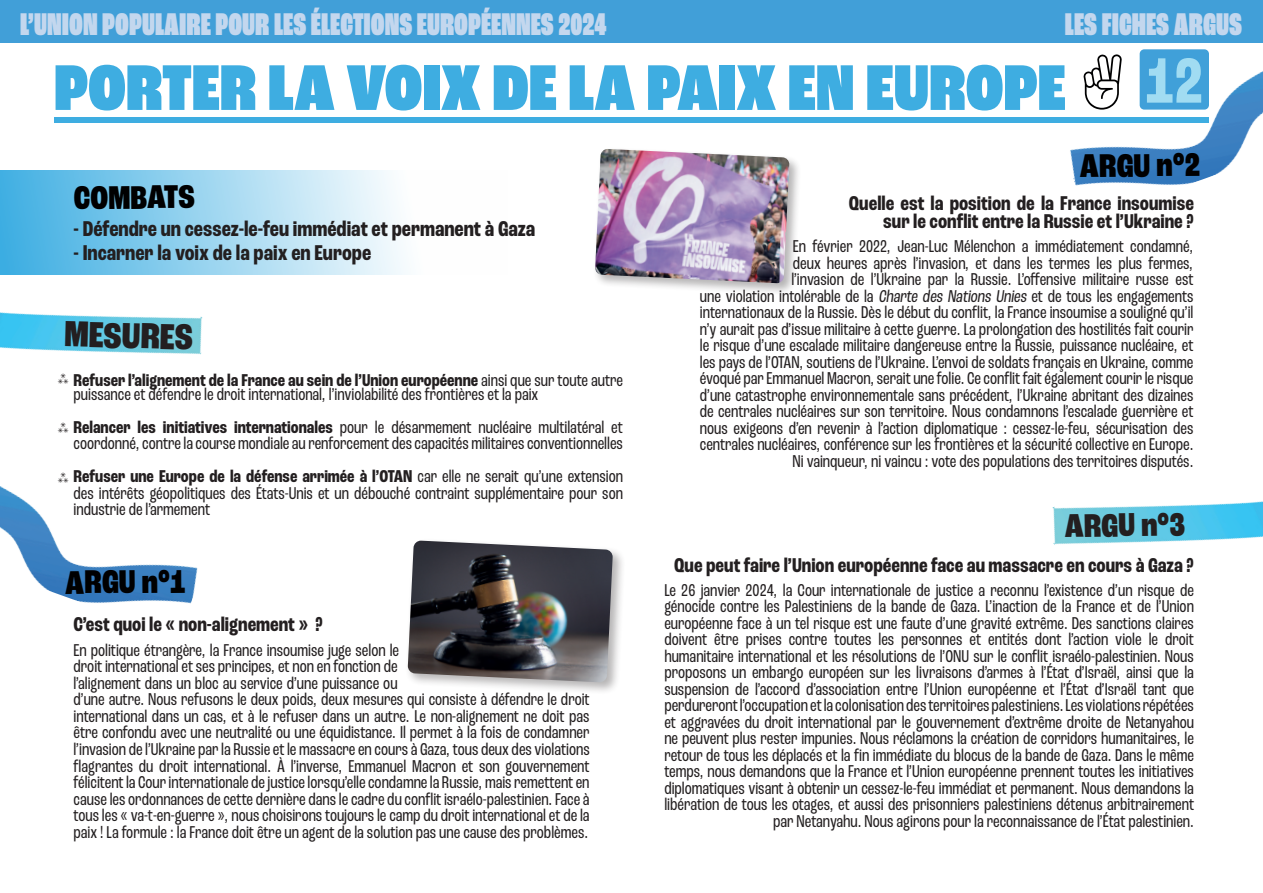
<style>
.page{position:relative;width:1263px;height:893px;background:#fff}
.page>*{position:absolute;margin:0;border:0;box-sizing:border-box;transform-origin:0 0}
.t1{font:900 condensed 67.8px "Roc Grotesk";color:#3eade1}
.t2{font:800 condensed 38.1px "Roc Grotesk";color:#231f20}
.t3{font:800 condensed 34.5px "Roc Grotesk";letter-spacing:-.01em;color:#000001}
.t4{font:800 condensed 34.5px "Roc Grotesk";color:#231f20}
.t5{font:900 extra-condensed 33px "Roc Grotesk";color:#c3d7ee}
.t6{font:700 condensed 22.5px "Roc Grotesk";color:#231f20}
.t7{font:700 condensed 21px/18px "Roc Grotesk";color:#231f20;text-align:right}
.t8{font:condensed 18px/16.5px "Roc Grotesk";color:#231f20;text-align:right}
.s1{font-weight:700;font-size:67.05px;color:#a1dcf2}
.s2{font-family:"Inter Thin BETA";font-stretch:normal}
.s3{font-weight:700}
</style>
<div class="page">
<div style="left:0;top:0;width:1263px;height:43px;background:#419fd8"></div>
<div style="left:0;top:170px;width:508px;height:105px;background:linear-gradient(to right,#48b2e4,#fff)"></div>
<img style="left:1052px;top:501px;width:211px;height:44px">
<img style="left:1009px;top:49px;width:254px;height:137px">
<img style="left:0;top:179px;width:304px;height:425px">
<div style="left:405px;top:538px;width:221px;height:158px;background:#231f20;opacity:.33"></div>
<img style="left:408px;top:541px;width:205px;height:141px">
<div style="left:593px;top:146px;width:209px;height:150px;background:#231f20;opacity:.33"></div>
<img style="left:595px;top:149px;width:194px;height:134px">
<div style="left:54px;top:117px;width:1155px;height:5px;background:#3eade1"></div>
<svg style="left:1083px;top:54px;width:39px;height:56px"></svg>
<div style="left:1140px;top:49px;width:69px;height:61px;background:#40a0d9;border-radius:5px"></div>
<h3 class="t5" style="left:20px;top:4px;width:588px">L’UNION POPULAIRE POUR LES ÉLECTIONS EUROPÉENNES 2024</h3>
<h3 class="t5" style="left:1065px;top:4px;width:179px">LES FICHES ARGUS</h3>
<h1 class="t1" style="left:54px;top:46px;width:1151px">PORTER LA VOIX DE LA PAIX EN EUROPE <span class="s1">12</span></h1>
<h3 class="t3" style="left:74px;top:176px;width:123px">COMBATS</h3>
<p class="t6" style="left:74px;top:215px;width:463px">- Défendre un cessez-le-feu immédiat et permanent à Gaza</p>
<p class="t6" style="left:74px;top:239px;width:299px">- Incarner la voix de la paix en Europe</p>
<h2 class="t2" style="left:65px;top:311px;width:130px;rotate:2deg">MESURES</h2>
<p class="t8" style="left:74px;top:373px;width:551px;line-height:14.2px;text-align:left;text-indent:-16px"><span class="s2">⁂</span> <span class="s3">Refuser l’alignement de la France au sein de l’Union européenne</span> ainsi que sur toute autre puissance et défendre le droit international, l’inviolabilité des frontières et la paix</p>
<p class="t8" style="left:57px;top:419px;width:567px"><span class="s2">⁂</span> <span class="s3">Relancer les initiatives internationales</span> pour le désarmement nucléaire multilatéral et coordonné, contre la course mondiale au renforcement des capacités militaires conventionnelles</p>
<p class="t8" style="left:74px;top:468px;width:551px;text-align:justify;text-indent:-16px"><span class="s2">⁂</span> <span class="s3">Refuser une Europe de la défense arrimée à l’OTAN</span> car elle ne serait qu’une extension des intérêts géopolitiques des États-Unis et un débouché contraint supplémentaire pour son industrie de l’armement</p>
<h3 class="t3" style="left:65px;top:561px;width:122px">ARGU n°1</h3>
<p class="t7" style="left:74px;top:615px;width:251px">C’est quoi le « non-alignement » ?</p>
<p class="t8" style="left:74px;top:642px;width:518px;text-align:left">En politique étrangère, la France insoumise juge selon le<br>droit international et ses principes, et non en fonction de<br>l’alignement dans un bloc au service d’une puissance ou<br>d’une autre. Nous refusons le deux poids, deux mesures qui consiste à défendre le droit international dans un cas, et à le refuser dans un autre. Le non-alignement ne doit pas être confondu avec une neutralité ou une équidistance. Il permet à la fois de condamner l’invasion de l’Ukraine par la Russie et le massacre en cours à Gaza, tous deux des violations flagrantes du droit international. À l’inverse, Emmanuel Macron et son gouvernement félicitent la Cour internationale de justice lorsqu’elle condamne la Russie, mais remettent en cause les ordonnances de cette dernière dans le cadre du conflit israélo-palestinien. Face à tous les « va-t-en-guerre », nous choisirons toujours le camp du droit international et de la paix ! La formule : la France doit être un agent de la solution pas une cause des problèmes.</p>
<h3 class="t3" style="left:1080px;top:144px;width:122px">ARGU n°2</h3>
<p class="t7" style="left:849px;top:195px;width:346px">Quelle est la position de la France insoumise sur le conflit entre la Russie et l’Ukraine ?</p>
<p class="t8" style="left:700px;top:238px;width:495px">En février 2022, Jean-Luc Mélenchon a immédiatement condamné,<br>deux heures après l’invasion, et dans les termes les plus fermes,<br>l’invasion de l’Ukraine par la Russie. L’offensive militaire russe est<br>une violation intolérable de la Charte des Nations Unies et de tous les engagements internationaux de la Russie. Dès le début du conflit, la France insoumise a souligné qu’il n’y aurait pas d’issue militaire à cette guerre. La prolongation des hostilités fait courir le risque d’une escalade militaire dangereuse entre la Russie, puissance nucléaire, et les pays de l’OTAN, soutiens de l’Ukraine. L’envoi de soldats français en Ukraine, comme évoqué par Emmanuel Macron, serait une folie. Ce conflit fait également courir le risque d’une catastrophe environnementale sans précédent, l’Ukraine abritant des dizaines de centrales nucléaires sur son territoire. Nous condamnons l’escalade guerrière et nous exigeons d’en revenir à l’action diplomatique : cessez-le-feu, sécurisation des centrales nucléaires, conférence sur les frontières et la sécurité collective en Europe.<br>Ni vainqueur, ni vaincu : vote des populations des territoires disputés.</p>
<h3 class="t4" style="left:1064px;top:505px;width:122px;rotate:-1deg">ARGU n°3</h3>
<p class="t7" style="left:674px;top:556px;width:521px">Que peut faire l’Union européenne face au massacre en cours à Gaza ?</p>
<p class="t8" style="left:664px;top:582px;width:531px">Le 26 janvier 2024, la Cour internationale de justice a reconnu l’existence d’un risque de génocide contre les Palestiniens de la bande de Gaza. L’inaction de la France et de l’Union européenne face à un tel risque est une faute d’une gravité extrême. Des sanctions claires doivent être prises contre toutes les personnes et entités dont l’action viole le droit humanitaire international et les résolutions de l’ONU sur le conflit israélo-palestinien. Nous proposons un embargo européen sur les livraisons d’armes à l’État d’Israël, ainsi que la suspension de l’accord d’association entre l’Union européenne et l’État d’Israël tant que perdureront l’occupation et la colonisation des territoires palestiniens. Les violations répétées et aggravées du droit international par le gouvernement d’extrême droite de Netanyahou ne peuvent plus rester impunies. Nous réclamons la création de corridors humanitaires, le retour de tous les déplacés et la fin immédiate du blocus de la bande de Gaza. Dans le même temps, nous demandons que la France et l’Union européenne prennent toutes les initiatives diplomatiques visant à obtenir un cessez-le-feu immédiat et permanent. Nous demandons la libération de tous les otages, et aussi des prisonniers palestiniens détenus arbitrairement par Netanyahu. Nous agirons pour la reconnaissance de l’État palestinien.</p>
</div>
